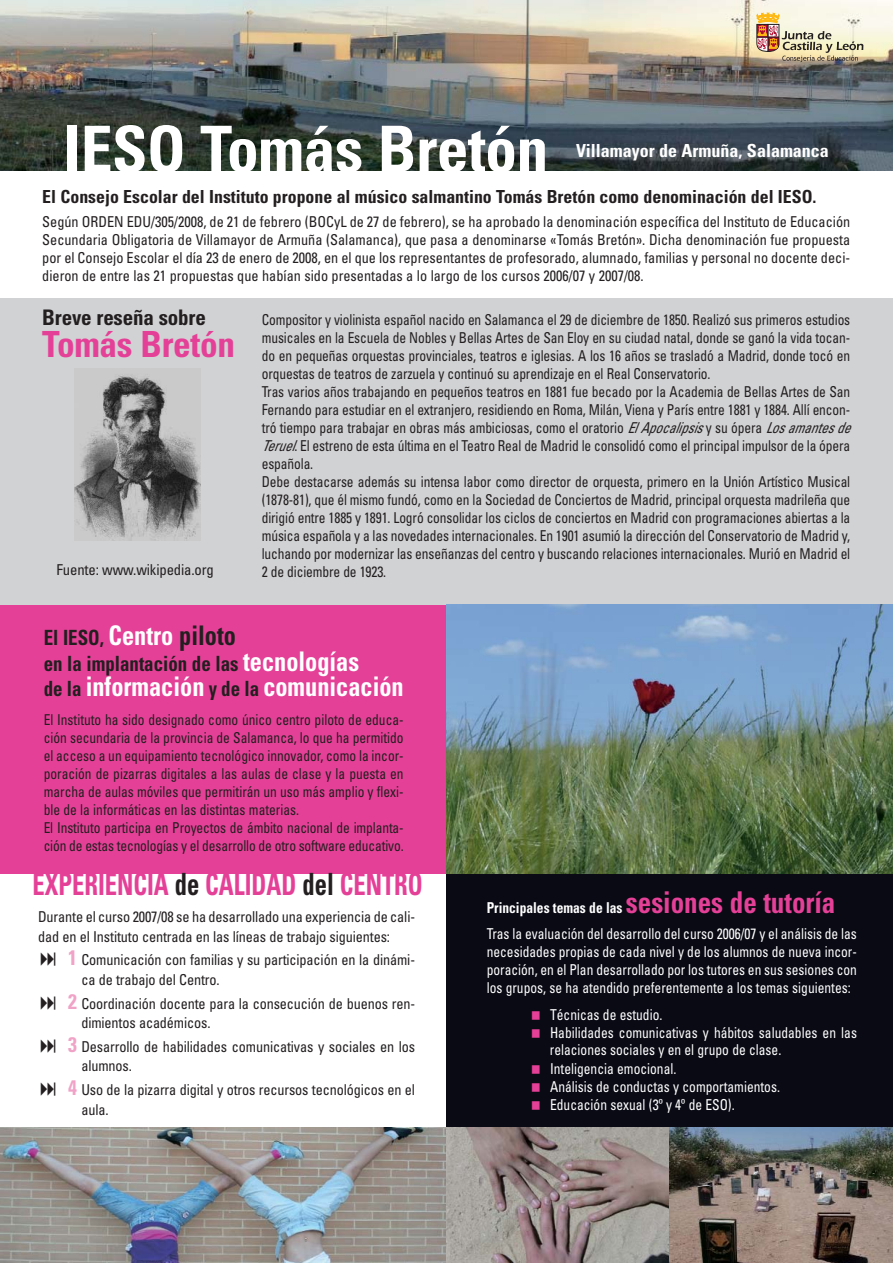
<style>
.page{position:relative;width:893px;height:1263px;background:#fff}
.page>*{position:absolute;margin:0;border:0;box-sizing:border-box;transform-origin:0 0}
.t1{font:700 condensed 63.75px "Univers";letter-spacing:-.01em;color:#fff}
.t2{font:700 condensed 36px "Univers";letter-spacing:-.01em;color:#e54097}
.t3{font:700 condensed 30.6px "Univers";color:#e54097;scale:.8 1}
.t4{font:700 condensed 27px "Univers";color:#fff;scale:.9 1}
.t5{font:700 condensed 21.45px "Univers";letter-spacing:-.01em;color:#231f20}
.t6{font:700 condensed 21px/25.5px "Univers";color:#231f20;scale:.9 1}
.t7{font:700 condensed 18px "Univers";color:#231f20}
.t8{font:700 condensed 18px "Univers";color:#fff}
.t9{font:condensed 15px/18px "Univers";letter-spacing:-.01em;color:#231f20;scale:.9 1}
.t10{font:condensed 15px/19.5px "Univers";letter-spacing:-.01em;color:#231f20;scale:.95 1}
.t11{font:condensed 15px/18px "Univers";color:#fff;scale:.9 1}
.t12{font:condensed 15px "Univers";letter-spacing:-.01em;color:#231f20}
.s1{font-style:italic}
.s2{font-size:27px;color:#fff}
.s3{font-size:27px}
.s4{font-size:21px;color:#231f20}
.s5{color:#231f20}
.s6{font-weight:700;font-size:21px;color:#f0a3c7}
.s7{font-weight:700}
.s8{font-weight:700;font-size:30px;color:#e54097}
</style>
<div class="page">
<img style="left:0;top:1px;width:893px;height:170px">
<svg style="left:756px;top:13px;width:107px;height:49px;background:#d5c5a7"></svg>
<div style="left:0;top:604px;width:446px;height:270px;background:#e54097"></div>
<div style="left:0;top:298px;width:893px;height:306px;background:#d1d2d4"></div>
<div style="left:446px;top:873px;width:447px;height:255px;background:#090a14"></div>
<img style="left:74px;top:373px;width:126px;height:168px">
<img style="left:0;top:1128px;width:446px;height:135px">
<svg style="left:446px;top:1128px;width:223px;height:135px;background:#988d8b"></svg>
<img style="left:669px;top:1128px;width:224px;height:135px">
<img style="left:446px;top:604px;width:447px;height:270px">
<h1 class="t1" style="left:64px;top:126px;width:486px">IESO Tomás Bretón</h1>
<p class="t8" style="left:576px;top:144px;width:254px">Villamayor de Armuña, Salamanca</p>
<p class="t7" style="left:42px;top:190px;width:776px">El Consejo Escolar del Instituto propone al músico salmantino Tomás Bretón como denominación del IESO.</p>
<p class="t10" style="left:42px;top:214px;width:852px;line-height:18px;text-align:justify">Según ORDEN EDU/305/2008, de 21 de febrero (BOCyL de 27 de febrero), se ha aprobado la denominación específica del Instituto de Educación Secundaria Obligatoria de Villamayor de Armuña (Salamanca), que pasa a denominarse «Tomás Bretón». Dicha denominación fue propuesta por el Consejo Escolar el día 23 de enero de 2008, en el que los representantes de profesorado, alumnado, familias y personal no docente deci&shy;dieron de entre las 21 propuestas que habían sido presentadas a lo largo de los cursos 2006/07 y 2007/08.</p>
<h3 class="t5" style="left:42px;top:309px;width:165px">Breve reseña sobre</h3>
<h2 class="t2" style="left:42px;top:331px;width:194px">Tomás Bretón</h2>
<p class="t9" style="left:262px;top:312px;width:661px">Compositor y violinista español nacido en Salamanca el 29 de diciembre de 1850. Realizó sus primeros estudios musicales en la Escuela de Nobles y Bellas Artes de San Eloy en su ciudad natal, donde se ganó la vida tocan&shy;do en pequeñas orquestas provinciales, teatros e iglesias. A los 16 años se trasladó a Madrid, donde tocó en orquestas de teatros de zarzuela y continuó su aprendizaje en el Real Conservatorio.<br>Tras varios años trabajando en pequeños teatros en 1881 fue becado por la Academia de Bellas Artes de San Fernando para estudiar en el extranjero, residiendo en Roma, Milán, Viena y París entre 1881 y 1884. Allí encon&shy;tró tiempo para trabajar en obras más ambiciosas, como el oratorio <span class="s1">ElApocalipsis</span>y su ópera <span class="s1">Losamantesde Teruel</span>. El estreno de esta última en el Teatro Real de Madrid le consolidó como el principal impulsor de la ópera española.<br>Debe destacarse además su intensa labor como director de orquesta, primero en la Unión Artístico Musical (1878-81), que él mismo fundó, como en la Sociedad de Conciertos de Madrid, principal orquesta madrileña que dirigió entre 1885 y 1891. Logró consolidar los ciclos de conciertos en Madrid con programaciones abiertas a la música española y a las novedades internacionales. En 1901 asumió la dirección del Conservatorio de Madrid y, luchando por modernizar las enseñanzas del centro y buscando relaciones internacionales. Murió en Madrid el</p>
<p class="t12" style="left:57px;top:564px;width:159px">Fuente: www.wikipedia.org</p>
<p class="t9" style="left:262px;top:564px;width:140px">2 de diciembre de 1923.</p>
<h3 class="t6" style="left:44px;top:627px;width:352px">El IESO, <span class="s2">Centro</span> <span class="s3">piloto<br></span>en la implantación de las <span class="s2">tecnologías</span></h3>
<h3 class="t4" style="left:44px;top:677px;width:402px"><span class="s4">de la</span> información <span class="s4">y de la</span> comunicación</h3>
<p class="t9" style="left:44px;top:712px;width:402px">El Instituto ha sido designado como único centro piloto de educa&shy;ción secundaria de la provincia de Salamanca, lo que ha permitido el acceso a un equipamiento tecnológico innovador, como la incor&shy;poración de pizarras digitales a las aulas de clase y la puesta en marcha de aulas móviles que permitirán un uso más amplio y flexi&shy;ble de la informáticas en las distintas materias.<br>El Instituto participa en Proyectos de ámbito nacional de implanta&shy;ción de estas tecnologías y el desarrollo de otro software educativo.</p>
<h3 class="t3" style="left:33px;top:873px;width:489px">EXPERIENCIA <span class="s5">de</span> CALIDAD <span class="s5">del</span> CENTRO</h3>
<p class="t10" style="left:38px;top:908px;width:398px">Durante el curso 2007/08 se ha desarrollado una experiencia de cali&shy;dad en el Instituto centrada en las líneas de trabajo siguientes:</p>
<p class="t10" style="left:81px;top:952px;width:353px;text-indent:-13px"><span class="s6">1</span> Comunicación con familias y su participación en la dinámi&shy;ca de trabajo del Centro.</p>
<p class="t10" style="left:81px;top:995px;width:353px;text-indent:-13px"><span class="s6">2</span> Coordinación docente para la consecución de buenos ren&shy;dimientos académicos.</p>
<p class="t10" style="left:81px;top:1038px;width:353px;text-indent:-13px"><span class="s6">3</span> Desarrollo de habilidades comunicativas y sociales en los alumnos.</p>
<p class="t10" style="left:81px;top:1081px;width:353px;text-indent:-13px"><span class="s6">4</span> Uso de la pizarra digital y otros recursos tecnológicos en el aula.</p>
<p class="t11" style="left:487px;top:897px;width:413px;line-height:25.2px"><span class="s7">Principales temas de las</span> <span class="s8">sesiones de tutoría<br></span>Tras la evaluación del desarrollo del curso 2006/07 y el análisis de las</p>
<p class="t11" style="left:487px;top:944px;width:413px;text-align:justify">necesidades propias de cada nivel y de los alumnos de nueva incor&shy;poración, en el Plan desarrollado por los tutores en sus sesiones con los grupos, se ha atendido preferentemente a los temas siguientes:</p>
<p class="t11" style="left:550px;top:1007px;width:343px;line-height:17.4px">Técnicas de estudio.<br>Habilidades comunicativas y hábitos saludables en las relaciones sociales y en el grupo de clase.</p>
<p class="t11" style="left:550px;top:1061px;width:257px">Inteligencia emocional.<br>Análisis de conductas y comportamientos.<br>Educación sexual (3º y 4º de ESO).</p>
</div>
